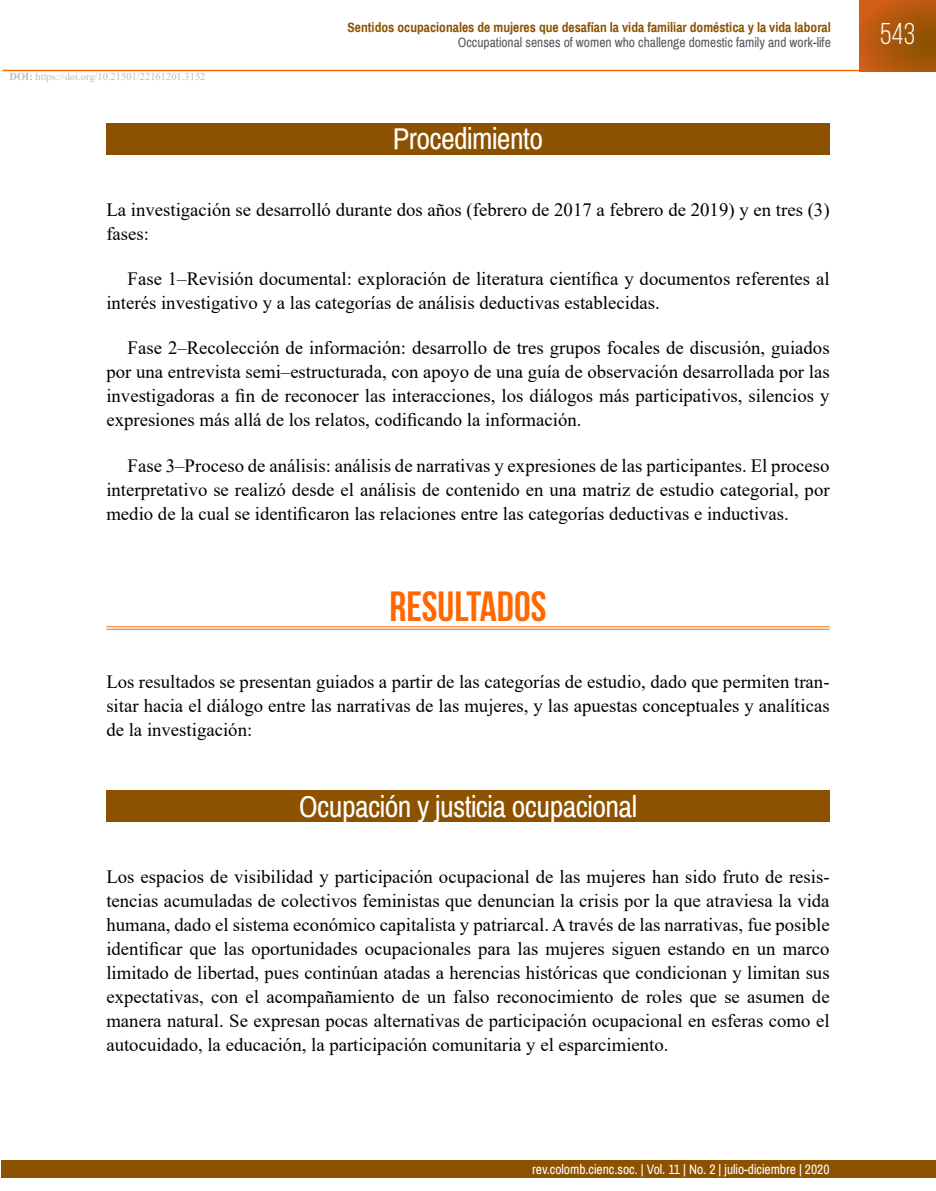
<style>
.page{position:relative;width:936px;height:1191px;background:#fff}
.page>*{position:absolute;margin:0;border:0;box-sizing:border-box;transform-origin:0 0}
.t1{font:700 42px "Bebas Neue";color:#ff6800}
.t2{font:30px "Archivo Narrow";letter-spacing:-.02em;color:#fff}
.t3{font:30px "Bebas Neue";color:#fff}
.t4{font:18.75px/24px "Times New Roman";color:#000;text-align:justify}
.t5{font:700 13.5px "Archivo Narrow";color:#8c5200}
.t6{font:13.5px "Archivo Narrow";color:#58585a}
.t7{font:13.5px "Archivo Narrow";color:#fff}
.t8{font:10.5px "Times New Roman";color:#bbbdbe}
.s1{font-weight:700}
</style>
<div class="page">
<div style="left:2px;top:1160px;width:933px;height:18px;background:#8c5200"></div>
<hr style="left:3px;top:70px;width:856px;height:1px;background:#ff6800">
<svg style="left:859px;top:0;width:76px;height:71px;background:#b0580c"></svg>
<div style="left:106px;top:123px;width:723px;height:32px;background:#8c5200"></div>
<hr style="left:106px;top:626px;width:723px;height:1px;background:#ff6800">
<hr style="left:106px;top:629px;width:723px;height:1px;background:#ff6800">
<div style="left:106px;top:790px;width:723px;height:32px;background:#8c5200"></div>
<p class="t8" style="left:10px;top:69px;width:197px"><span class="s1">DOI:</span> https://doi.org/10.21501/22161201.3152</p>
<p class="t5" style="left:347px;top:19px;width:485px">Sentidos ocupacionales de mujeres que desafían la vida familiar doméstica y la vida laboral</p>
<p class="t6" style="left:457px;top:34px;width:374px">Occupational senses of women who challenge domestic family and work-life</p>
<h2 class="t2" style="left:393px;top:121px;width:152px">Procedimiento</h2>
<p class="t4" style="left:106px;top:197px;width:724px">La investigación se desarrolló durante dos años (febrero de 2017 a febrero de 2019) y en tres (3) fases:</p>
<p class="t4" style="left:106px;top:266px;width:724px;text-indent:21px">Fase 1–Revisión documental: exploración de literatura científica y documentos referentes al interés investigativo y a las categorías de análisis deductivas establecidas.</p>
<p class="t4" style="left:106px;top:335px;width:724px;text-indent:21px">Fase 2–Recolección de información: desarrollo de tres grupos focales de discusión, guiados por una entrevista semi–estructurada, con apoyo de una guía de observación desarrollada por las investigadoras a fin de reconocer las interacciones, los diálogos más participativos, silencios y expresiones más allá de los relatos, codificando la información.</p>
<p class="t4" style="left:106px;top:453px;width:724px;text-indent:21px">Fase 3–Proceso de análisis: análisis de narrativas y expresiones de las participantes. El proceso interpretativo se realizó desde el análisis de contenido en una matriz de estudio categorial, por medio de la cual se identificaron las relaciones entre las categorías deductivas e inductivas.</p>
<h1 class="t1" style="left:389px;top:583px;width:158px">RESULTADOS</h1>
<p class="t4" style="left:106px;top:668px;width:724px">Los resultados se presentan guiados a partir de las categorías de estudio, dado que permiten tran&shy;sitar hacia el diálogo entre las narrativas de las mujeres, y las apuestas conceptuales y analíticas de la investigación:</p>
<h2 class="t2" style="left:299px;top:788px;width:340px">Ocupación y justicia ocupacional</h2>
<p class="t4" style="left:106px;top:864px;width:724px">Los espacios de visibilidad y participación ocupacional de las mujeres han sido fruto de resis&shy;tencias acumuladas de colectivos feministas que denuncian la crisis por la que atraviesa la vida humana, dado el sistema económico capitalista y patriarcal. A través de las narrativas, fue posible identificar que las oportunidades ocupacionales para las mujeres siguen estando en un marco limitado de libertad, pues continúan atadas a herencias históricas que condicionan y limitan sus expectativas, con el acompañamiento de un falso reconocimiento de roles que se asumen de manera natural. Se expresan pocas alternativas de participación ocupacional en esferas como el autocuidado, la educación, la participación comunitaria y el esparcimiento.</p>
<p class="t7" style="left:532px;top:1160px;width:299px">rev.colomb.cienc.soc. | Vol. 11 | No. 2 | julio-diciembre | 2020</p>
<h2 class="t3" style="left:880px;top:18px;width:36px">543</h2>
</div>
